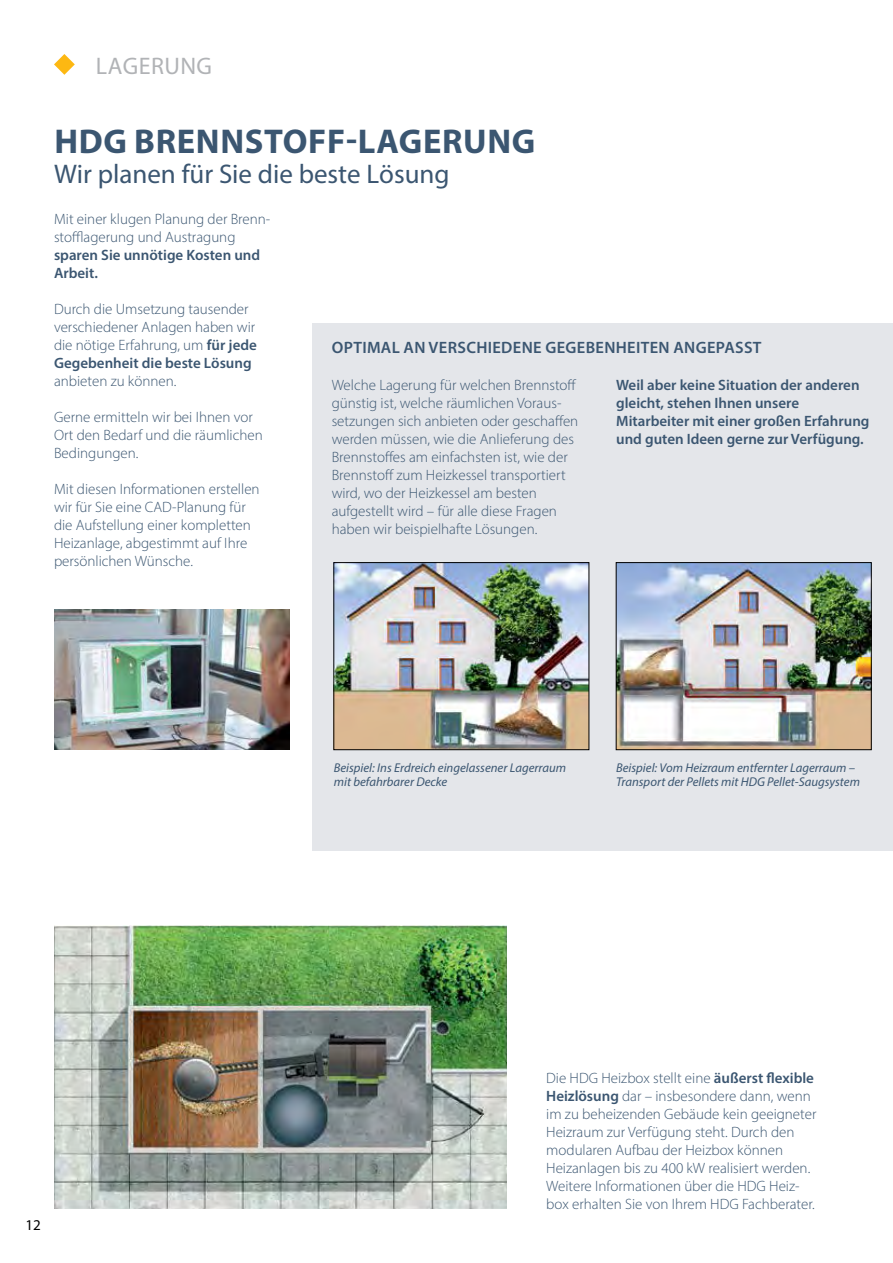
<style>
.page{position:relative;width:893px;height:1263px;background:#fff}
.page>*{position:absolute;margin:0;border:0;box-sizing:border-box;transform-origin:0 0}
.t1{font:700 34.5px "Myriad Pro";letter-spacing:.02em;color:#3b5671}
.t2{font:27px "Myriad Pro";color:#3b5671}
.t3{font:24px "Myriad Pro";letter-spacing:.02em;color:#b1b3b6}
.t4{font:600 16.5px "Myriad Pro";letter-spacing:.02em;color:#3b5671}
.t5{font:300 15px/18px "Myriad Pro";color:#3b5671}
.t6{font:600 15px/18px "Myriad Pro";color:#3b5671}
.t7{font:15px "Myriad Pro";color:#000}
.t8{font:italic 12.75px/13.8px "Myriad Pro";color:#3b5671}
.s1{font-weight:600}
</style>
<div class="page">
<div style="left:313px;top:323px;width:580px;height:527px;background:#e4e6ea"></div>
<img style="left:54px;top:609px;width:235px;height:140px">
<img style="left:618px;top:564px;width:252px;height:184px">
<div style="left:616px;top:562px;width:256px;height:188px;border:1px solid #000"></div>
<img style="left:335px;top:564px;width:252px;height:184px">
<div style="left:333px;top:562px;width:256px;height:188px;border:1px solid #000"></div>
<img style="left:54px;top:926px;width:452px;height:282px">
<svg style="left:54px;top:54px;width:21px;height:21px"></svg>
<h3 class="t3" style="left:96px;top:51px;width:118px">LAGERUNG</h3>
<h1 class="t1" style="left:54px;top:119px;width:483px">HDG BRENNSTOFF-LAGERUNG</h1>
<h2 class="t2" style="left:54px;top:158px;width:397px">Wir planen für Sie die beste Lösung</h2>
<p class="t5" style="left:54px;top:210px;width:218px">Mit einer klugen Planung der Brenn&shy;stofflagerung und Austragung</p>
<p class="t6" style="left:54px;top:245px;width:208px">sparen Sie unnötige Kosten und<br>Arbeit.</p>
<p class="t5" style="left:54px;top:300px;width:204px">Durch die Umsetzung tausender verschiedener Anlagen haben wir die nötige Erfahrung, um <span class="s1">für jede<br>Gegebenheit die beste Lösung</span></p>
<p class="t5" style="left:54px;top:372px;width:124px">anbieten zu können.</p>
<p class="t5" style="left:54px;top:408px;width:210px">Gerne ermitteln wir bei Ihnen vor<br>Ort den Bedarf und die räumlichen<br>Bedingungen.</p>
<p class="t5" style="left:54px;top:480px;width:207px">Mit diesen Informationen erstellen wir für Sie eine CAD-Planung für die Aufstellung einer kompletten<br>Heizanlage, abgestimmt auf Ihre persönlichen Wünsche.</p>
<p class="t4" style="left:332px;top:336px;width:431px">OPTIMAL AN VERSCHIEDENE GEGEBENHEITEN ANGEPASST</p>
<p class="t5" style="left:332px;top:376px;width:248px">Welche Lagerung für welchen Brennstoff günstig ist, welche räumlichen Voraus&shy;setzungen sich anbieten oder geschaffen werden müssen, wie die Anlieferung des Brennstoffes am einfachsten ist, wie der Brennstoff zum Heizkessel transportiert wird, wo der Heizkessel am besten aufgestellt wird – für alle diese Fragen haben wir beispielhafte Lösungen.</p>
<p class="t6" style="left:616px;top:375px;width:255px">Weil aber keine Situation der anderen gleicht, stehen Ihnen unsere Mitarbeiter mit einer großen Erfahrung und guten Ideen gerne zur Verfügung.</p>
<p class="t8" style="left:334px;top:760px;width:234px">Beispiel: Ins Erdreich eingelassener Lagerraum mit befahrbarer Decke</p>
<p class="t8" style="left:616px;top:760px;width:245px">Beispiel: Vom Heizraum entfernter Lagerraum –<br>Transport der Pellets mit HDG Pellet-Saugsystem</p>
<p class="t7" style="left:26px;top:1215px;width:17px">12</p>
<p class="t5" style="left:546px;top:1069px;width:272px">Die HDG Heizbox stellt eine <span class="s1">äußerst flexible Heizlösung</span> dar – insbesondere dann, wenn im zu beheizenden Gebäude kein geeigneter Heizraum zur Verfügung steht. Durch den modularen Aufbau der Heizbox können Heizanlagen bis zu 400 kW realisiert werden.<br>Weitere Informationen über die HDG Heiz&shy;box erhalten Sie von Ihrem HDG Fachberater.</p>
</div>
